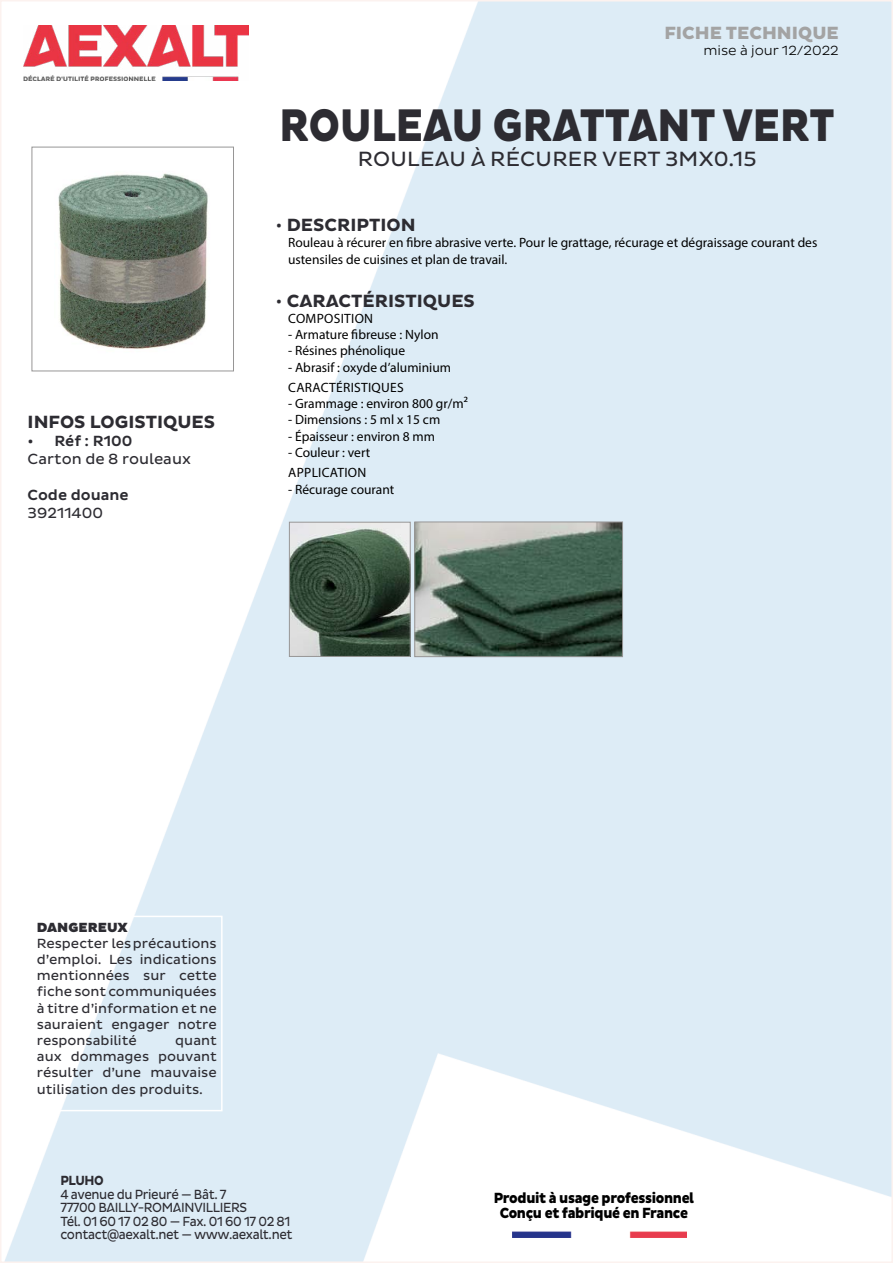
<style>
.page{position:relative;width:893px;height:1263px;background:#fff}
.page>*{position:absolute;margin:0;border:0;box-sizing:border-box;transform-origin:0 0}
.t1{font:46.5px "Aexalt Heavy";color:#2d2c32;scale:.86 1}
.t2{font:21px "Aexalt MS Regular";letter-spacing:.015em;color:#2d2c32}
.t3{font:18px "Aexalt MS Bold";color:#2d2c32}
.t4{font:18px "Aexalt Heavy";color:#a3a3a3}
.t5{font:800 15px/15px "Aexalt";letter-spacing:-.025em;color:#000;text-align:center;scale:.9 1}
.t6{font:15px "Aexalt MS Regular";color:#2d2c32}
.t7{font:15px "Aexalt MS Medium";color:#2d2c32}
.t8{font:13.5px/16.2px "Myriad Pro";color:#000}
.t9{font:13.5px/16.2px "Aexalt MS Regular";letter-spacing:-.015em;color:#2d2c32;text-align:justify}
.t10{font:13.5px/13.5px "Aexalt MS Regular";letter-spacing:-.015em;color:#2d2c32;scale:.9 1}
.t11{font:13.5px/20.4px "Myriad Pro";letter-spacing:.02em;color:#000}
.t12{font:13.5px "Aexalt MS Light";color:#000}
.t13{font:13.5px "Aexalt MS Black";color:#2d2c32}
.t14{font:13.5px "Aexalt MS Bold";letter-spacing:-.03em;color:#2d2c32;scale:.9 1}
.s1{font-family:"Aexalt MS Regular"}
</style>
<div class="page">
<img style="left:5px;top:3px;width:885px;height:1257px">
<img style="left:500px;top:1230px;width:186px;height:7px">
<div style="left:31px;top:916px;width:192px;height:195px;border:2px solid #fff"></div>
<img style="left:23px;top:25px;width:226px;height:55px">
<div style="left:32px;top:147px;width:201px;height:224px;background:#fff"></div>
<img style="left:58px;top:173px;width:150px;height:176px">
<div style="left:32px;top:147px;width:202px;height:224px;border:1px solid #979696"></div>
<img style="left:291px;top:524px;width:117px;height:131px">
<div style="left:289px;top:522px;width:121px;height:135px;border:1px solid #979696"></div>
<img style="left:416px;top:524px;width:205px;height:131px">
<div style="left:414px;top:522px;width:209px;height:135px;border:1px solid #979696"></div>
<h3 class="t4" style="left:664px;top:22px;width:176px">FICHE TECHNIQUE</h3>
<p class="t12" style="left:703px;top:43px;width:137px">mise à jour 12/2022</p>
<h3 class="t3" style="left:28px;top:412px;width:189px">INFOS LOGISTIQUES</h3>
<p class="t7" style="left:28px;top:432px;width:106px">• Réf : R100</p>
<p class="t6" style="left:28px;top:450px;width:165px">Carton de 8 rouleaux</p>
<p class="t7" style="left:28px;top:486px;width:103px">Code douane</p>
<p class="t6" style="left:28px;top:504px;width:77px">39211400</p>
<h1 class="t1" style="left:280px;top:99px;width:647px">ROULEAU GRATTANT VERT</h1>
<h2 class="t2" style="left:358px;top:147px;width:400px">ROULEAU À RÉCURER VERT 3MX0.15</h2>
<h3 class="t3" style="left:275px;top:215px;width:142px"><span class="s1">•</span> DESCRIPTION</h3>
<p class="t8" style="left:288px;top:235px;width:531px">Rouleau à récurer en fibre abrasive verte. Pour le grattage, récurage et dégraissage courant des ustensiles de cuisines et plan de travail.</p>
<h3 class="t3" style="left:275px;top:290px;width:201px"><span class="s1">•</span> CARACTÉRISTIQUES</h3>
<p class="t11" style="left:288px;top:308px;width:86px">COMPOSITION</p>
<p class="t8" style="left:288px;top:326px;width:152px">- Armature fibreuse : Nylon</p>
<p class="t8" style="left:288px;top:343px;width:119px">- Résines phénolique</p>
<p class="t8" style="left:288px;top:357px;width:165px;line-height:20.4px">- Abrasif : oxyde d’aluminium<br>CARACTÉRISTIQUES</p>
<p class="t8" style="left:288px;top:395px;width:181px">- Grammage : environ 800 gr/m²</p>
<p class="t8" style="left:288px;top:412px;width:154px">- Dimensions : 5 ml x 15 cm</p>
<p class="t8" style="left:288px;top:428px;width:148px">- Épaisseur : environ 8 mm</p>
<p class="t11" style="left:288px;top:442px;width:84px">- Couleur : vert<br>APPLICATION</p>
<p class="t8" style="left:288px;top:481px;width:108px">- Récurage courant</p>
<p class="t13" style="left:37px;top:919px;width:92px">DANGEREUX</p>
<p class="t9" style="left:37px;top:935px;width:181px">Respecter les précautions d’emploi. Les indications mentionnées sur cette fiche sont communiquées à titre d’information et ne sauraient engager notre responsabilité</p>
<p class="t9" style="left:37px;top:1032px;width:181px;text-indent:138px">quant aux dommages pouvant résulter d’une mauvaise utilisation des produits.</p>
<p class="t14" style="left:60px;top:1173px;width:50px">PLUHO</p>
<p class="t10" style="left:60px;top:1187px;width:260px">4 avenue du Prieuré — Bât. 7<br>77700 BAILLY-ROMAINVILLIERS<br>Tél. 01 60 17 02 80 — Fax. 01 60 17 02 81 contact@aexalt.net — www.aexalt.net</p>
<p class="t5" style="left:494px;top:1191px;width:224px">Produit à usage professionnel<br>Conçu et fabriqué en France</p>
</div>
